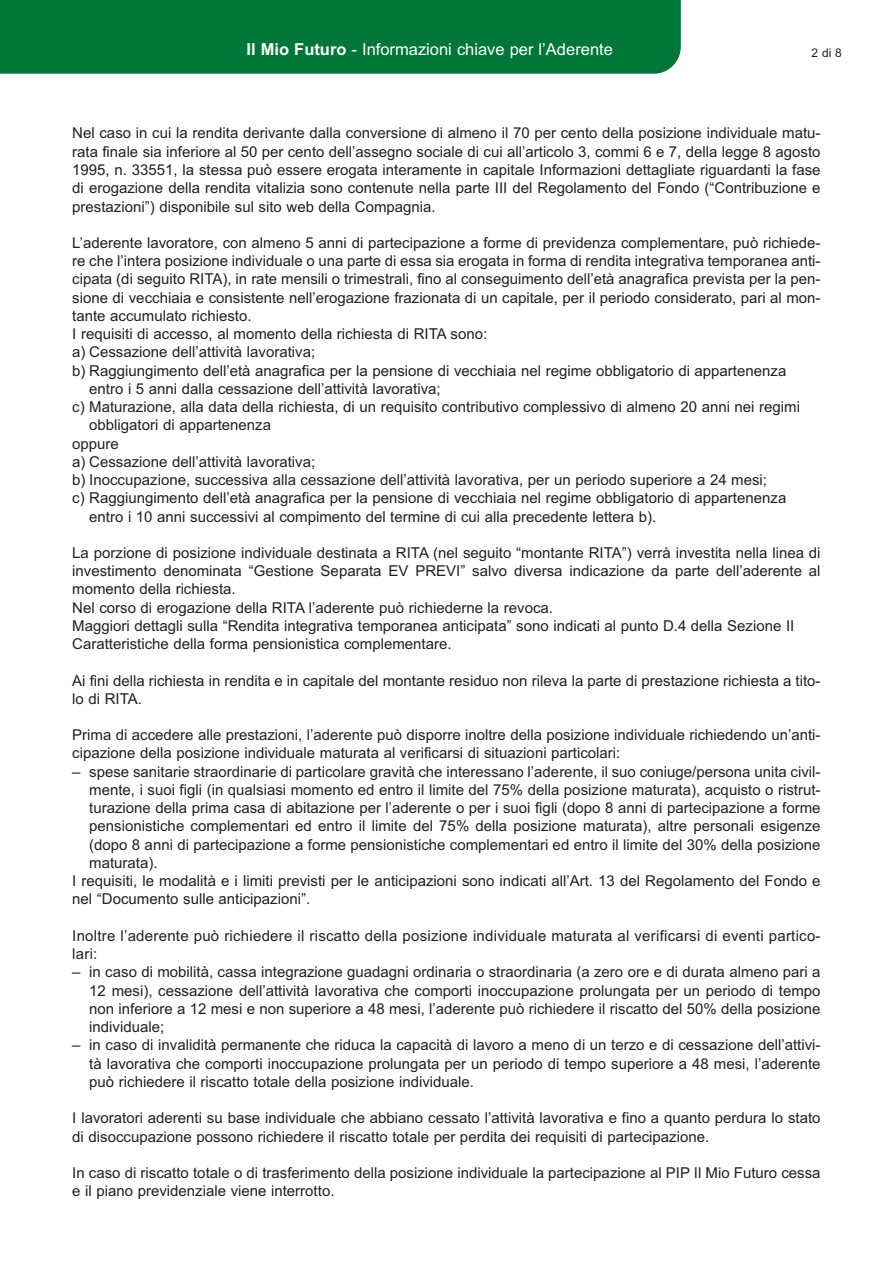
<style>
.page{position:relative;width:893px;height:1263px;background:#fff}
.page>*{position:absolute;margin:0;border:0;box-sizing:border-box;transform-origin:0 0}
.t1{font:16.5px "Arial";color:#fff}
.t2{font:15px/18.3px "Arial";color:#231f20}
.t3{font:12px "Arial";color:#231f20}
.s1{font-weight:700}
</style>
<div class="page">
<div style="left:0;top:0;width:681px;height:74px;background:#007638"></div>
<p class="t1" style="left:247px;top:43px;width:368px"><span class="s1">Il Mio Futuro</span> - Informazioni chiave per l’Aderente</p>
<p class="t3" style="left:811px;top:48px;width:32px">2 di 8</p>
<p class="t2" style="left:72px;top:126px;width:750px;text-align:justify">Nel caso in cui la rendita derivante dalla conversione di almeno il 70 per cento della posizione individuale matu&shy;rata finale sia inferiore al 50 per cento dell’assegno sociale di cui all’articolo 3, commi 6 e 7, della legge 8 agosto 1995, n. 33551, la stessa può essere erogata interamente in capitale Informazioni dettagliate riguardanti la fase di erogazione della rendita vitalizia sono contenute nella parte III del Regolamento del Fondo (“Contribuzione e prestazioni”) disponibile sul sito web della Compagnia.</p>
<p class="t2" style="left:72px;top:235px;width:750px">L’aderente lavoratore, con almeno 5 anni di partecipazione a forme di previdenza complementare, può richiede-</p>
<p class="t2" style="left:72px;top:253px;width:750px">re che l’intera posizione individuale o una parte di essa sia erogata in forma di rendita integrativa temporanea anti-</p>
<p class="t2" style="left:72px;top:271px;width:750px">cipata (di seguito RITA), in rate mensili o trimestrali, fino al conseguimento dell’età anagrafica prevista per la pen-</p>
<p class="t2" style="left:72px;top:290px;width:750px">sione di vecchiaia e consistente nell’erogazione frazionata di un capitale, per il periodo considerato, pari al mon-</p>
<p class="t2" style="left:72px;top:308px;width:181px">tante accumulato richiesto.</p>
<p class="t2" style="left:72px;top:326px;width:416px">I requisiti di accesso, al momento della richiesta di RITA sono:</p>
<p class="t2" style="left:72px;top:344px;width:244px">a) Cessazione dell’attività lavorativa;</p>
<p class="t2" style="left:72px;top:363px;width:716px">b) Raggiungimento dell’età anagrafica per la pensione di vecchiaia nel regime obbligatorio di appartenenza</p>
<p class="t2" style="left:89px;top:381px;width:353px">entro i 5 anni dalla cessazione dell’attività lavorativa;</p>
<p class="t2" style="left:72px;top:399px;width:729px">c) Maturazione, alla data della richiesta, di un requisito contributivo complessivo di almeno 20 anni nei regimi</p>
<p class="t2" style="left:89px;top:417px;width:183px">obbligatori di appartenenza</p>
<p class="t2" style="left:72px;top:436px;width:48px">oppure</p>
<p class="t2" style="left:72px;top:454px;width:244px">a) Cessazione dell’attività lavorativa;</p>
<p class="t2" style="left:72px;top:472px;width:696px">b) Inoccupazione, successiva alla cessazione dell’attività lavorativa, per un periodo superiore a 24 mesi;</p>
<p class="t2" style="left:72px;top:490px;width:716px">c) Raggiungimento dell’età anagrafica per la pensione di vecchiaia nel regime obbligatorio di appartenenza</p>
<p class="t2" style="left:89px;top:509px;width:568px">entro i 10 anni successivi al compimento del termine di cui alla precedente lettera b).</p>
<p class="t2" style="left:72px;top:545px;width:750px">La porzione di posizione individuale destinata a RITA (nel seguito “montante RITA”) verrà investita nella linea di investimento denominata “Gestione Separata EV PREVI” salvo diversa indicazione da parte dell’aderente al momento della richiesta.<br>Nel corso di erogazione della RITA l’aderente può richiederne la revoca.<br>Maggiori dettagli sulla “Rendita integrativa temporanea anticipata” sono indicati al punto D.4 della Sezione II Caratteristiche della forma pensionistica complementare.</p>
<p class="t2" style="left:72px;top:673px;width:750px">Ai fini della richiesta in rendita e in capitale del montante residuo non rileva la parte di prestazione richiesta a tito&shy;lo di RITA.</p>
<p class="t2" style="left:72px;top:727px;width:750px">Prima di accedere alle prestazioni, l’aderente può disporre inoltre della posizione individuale richiedendo un’anti&shy;cipazione della posizione individuale maturata al verificarsi di situazioni particolari:</p>
<p class="t2" style="left:72px;top:764px;width:750px">– spese sanitarie straordinarie di particolare gravità che interessano l’aderente, il suo coniuge/persona unita civil-</p>
<p class="t2" style="left:89px;top:782px;width:733px">mente, i suoi figli (in qualsiasi momento ed entro il limite del 75% della posizione maturata), acquisto o ristrut-</p>
<p class="t2" style="left:89px;top:800px;width:733px">turazione della prima casa di abitazione per l’aderente o per i suoi figli (dopo 8 anni di partecipazione a forme</p>
<p class="t2" style="left:89px;top:818px;width:733px">pensionistiche complementari ed entro il limite del 75% della posizione maturata), altre personali esigenze</p>
<p class="t2" style="left:89px;top:837px;width:733px">(dopo 8 anni di partecipazione a forme pensionistiche complementari ed entro il limite del 30% della posizione</p>
<p class="t2" style="left:89px;top:855px;width:70px">maturata).</p>
<p class="t2" style="left:72px;top:873px;width:750px">I requisiti, le modalità e i limiti previsti per le anticipazioni sono indicati all’Art. 13 del Regolamento del Fondo e</p>
<p class="t2" style="left:72px;top:891px;width:239px">nel “Documento sulle anticipazioni”.</p>
<p class="t2" style="left:72px;top:928px;width:750px">Inoltre l’aderente può richiedere il riscatto della posizione individuale maturata al verificarsi di eventi partico&shy;lari:</p>
<p class="t2" style="left:89px;top:964px;width:733px;text-align:justify;text-indent:-17px">– in caso di mobilità, cassa integrazione guadagni ordinaria o straordinaria (a zero ore e di durata almeno pari a 12 mesi), cessazione dell’attività lavorativa che comporti inoccupazione prolungata per un periodo di tempo non inferiore a 12 mesi e non superiore a 48 mesi, l’aderente può richiedere il riscatto del 50% della posizione individuale;</p>
<p class="t2" style="left:89px;top:1037px;width:733px;text-align:justify;text-indent:-17px">– in caso di invalidità permanente che riduca la capacità di lavoro a meno di un terzo e di cessazione dell’attivi&shy;tà lavorativa che comporti inoccupazione prolungata per un periodo di tempo superiore a 48 mesi, l’aderente può richiedere il riscatto totale della posizione individuale.</p>
<p class="t2" style="left:72px;top:1110px;width:750px">I lavoratori aderenti su base individuale che abbiano cessato l’attività lavorativa e fino a quanto perdura lo stato di disoccupazione possono richiedere il riscatto totale per perdita dei requisiti di partecipazione.</p>
<p class="t2" style="left:72px;top:1165px;width:750px">In caso di riscatto totale o di trasferimento della posizione individuale la partecipazione al PIP Il Mio Futuro cessa e il piano previdenziale viene interrotto.</p>
</div>
